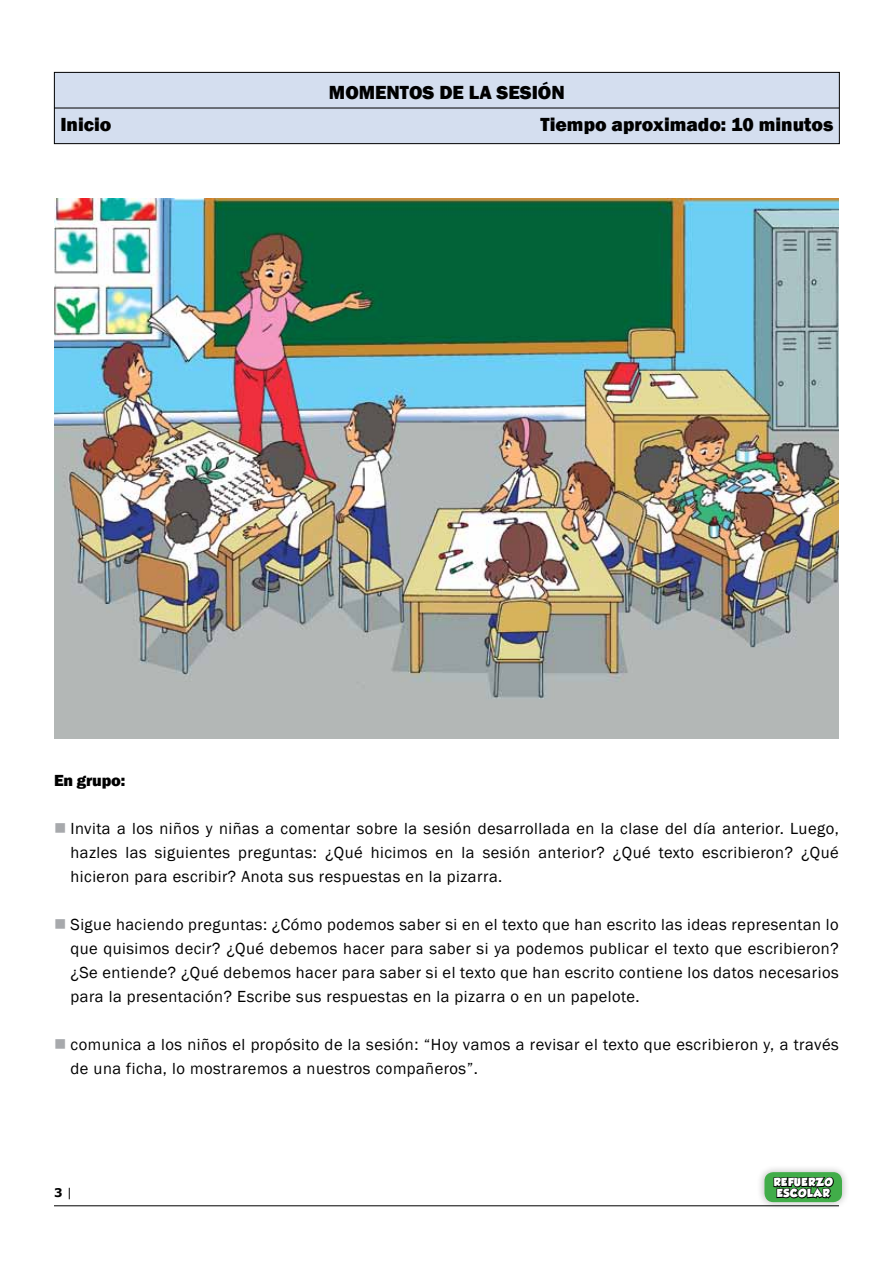
<style>
.page{position:relative;width:893px;height:1263px;background:#fff}
.page>*{position:absolute;margin:0;border:0;box-sizing:border-box;transform-origin:0 0}
.t1{font:800 19.5px "Franklin Gothic";color:#000}
.t2{font:16.5px/24px "Franklin Gothic";letter-spacing:.03em;color:#000;text-align:justify}
.t3{font:800 16.5px "Franklin Gothic";letter-spacing:-.01em;color:#000}
.t4{font:700 12px "Verdana";color:#000}
.t5{font:10.2px/10.9px "GROBOLD";letter-spacing:.07em;color:#fff}
.s1{color:#a7a9ac}
.s2{font-weight:400}
</style>
<div class="page">
<div style="left:54px;top:72px;width:785px;height:72px;background:#d4deef"></div>
<div style="left:54px;top:72px;width:786px;height:72px;border:1px solid #000"></div>
<hr style="left:54px;top:108px;width:785px;height:1px;background:#000">
<hr style="left:54px;top:1205px;width:785px;height:1px;background:#000">
<div style="left:755px;top:1162px;width:94px;height:47px;background:#000;opacity:.25"></div>
<div style="left:764px;top:1172px;width:78px;height:30px;background:#41ad49;border-radius:9px"></div>
<svg style="left:772px;top:1177px;width:63px;height:32px"></svg>
<img style="left:54px;top:198px;width:785px;height:540px">
<p class="t1" style="left:329px;top:80px;width:215px">MOMENTOS DE LA SESIÓN</p>
<p class="t1" style="left:60px;top:111px;width:53px">Inicio</p>
<p class="t1" style="left:540px;top:111px;width:294px">Tiempo aproximado: 10 minutos</p>
<p class="t3" style="left:54px;top:769px;width:73px">En grupo:</p>
<p class="t2" style="left:70px;top:816px;width:770px;text-indent:-16px"><span class="s1">■</span> Invita a los niños y niñas a comentar sobre la sesión desarrollada en la clase del día anterior. Luego, hazles las siguientes preguntas: ¿Qué hicimos en la sesión anterior? ¿Qué texto escribieron? ¿Qué hicieron para escribir? Anota sus respuestas en la pizarra.</p>
<p class="t2" style="left:70px;top:912px;width:770px;text-indent:-16px"><span class="s1">■</span> Sigue haciendo preguntas: ¿Cómo podemos saber si en el texto que han escrito las ideas representan lo que quisimos decir? ¿Qué debemos hacer para saber si ya podemos publicar el texto que escribieron? ¿Se entiende? ¿Qué debemos hacer para saber si el texto que han escrito contiene los datos necesarios para la presentación? Escribe sus respuestas en la pizarra o en un papelote.</p>
<p class="t2" style="left:70px;top:1032px;width:770px;text-indent:-16px"><span class="s1">■</span> comunica a los niños el propósito de la sesión: “Hoy vamos a revisar el texto que escribieron y, a través de una ficha, lo mostraremos a nuestros compañeros”.</p>
<p class="t4" style="left:54px;top:1184px;width:20px">3 <span class="s2">|</span></p>
<p class="t5" style="left:774px;top:1177px;width:60px">REFUERZO<br>ESCOLAR</p>
</div>
